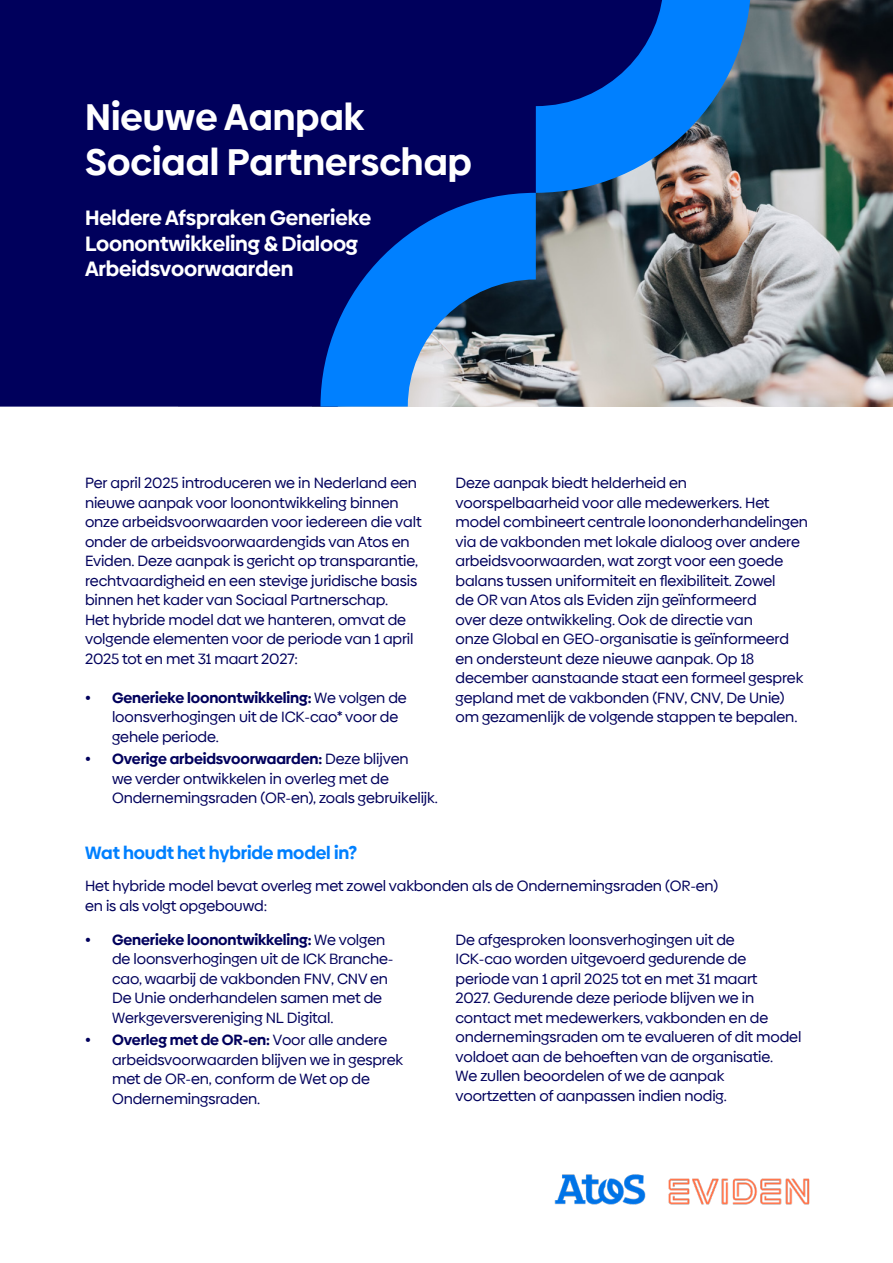
<style>
.page{position:relative;width:893px;height:1263px;background:#fff}
.page>*{position:absolute;margin:0;border:0;box-sizing:border-box;transform-origin:0 0}
.t1{font:700 37.5px "Biennale";color:#fff}
.Introduction{font:700 21px/25.2px "Biennale";letter-spacing:-.01em;color:#fff}
.Subheaders_H2{font:700 18px "Biennale";letter-spacing:-.01em;color:#0080ff}
.t2{font:15px/19.5px "Biennale";letter-spacing:-.01em;color:#00005c}
.s1{font-weight:700}
</style>
<div class="page">
<img style="left:715px;top:0;width:178px;height:407px">
<svg style="left:0;top:0;width:715px;height:407px;background:#181863"></svg>
<svg style="left:320px;top:193px;width:216px;height:214px;background:#2263b8"></svg>
<svg style="left:536px;top:0;width:215px;height:193px;background:#1b5eb7"></svg>
<img style="left:554px;top:1174px;width:256px;height:31px">
<p class="t1" style="left:85px;top:93px;width:281px">Nieuwe Aanpak</p>
<p class="t1" style="left:85px;top:138px;width:388px">Sociaal Partnerschap</p>
<p class="Introduction" style="left:85px;top:205px;width:288px">Heldere Afspraken Generieke<br>Loonontwikkeling &amp; Dialoog<br>Arbeidsvoorwaarden</p>
<p class="t2" style="left:85px;top:473px;width:338px">Per april 2025 introduceren we in Nederland een nieuwe aanpak voor loonontwikkeling binnen onze arbeidsvoorwaarden voor iedereen die valt onder de arbeidsvoorwaardengids van Atos en Eviden. Deze aanpak is gericht op transparantie, rechtvaardigheid en een stevige juridische basis binnen het kader van Sociaal Partnerschap.<br>Het hybride model dat we hanteren, omvat de volgende elementen voor de periode van 1 april 2025 tot en met 31 maart 2027:</p>
<p class="t2" style="left:112px;top:687px;width:296px;text-indent:-27px"><span class="s1">• Generieke loonontwikkeling:</span> We volgen de loonsverhogingen uit de ICK-cao* voor de gehele periode.</p>
<p class="t2" style="left:112px;top:749px;width:327px;text-indent:-27px"><span class="s1">• Overige arbeidsvoorwaarden:</span> Deze blijven<br>we verder ontwikkelen in overleg met de<br>Ondernemingsraden (OR-en), zoals gebruikelijk.</p>
<p class="t2" style="left:455px;top:473px;width:354px">Deze aanpak biedt helderheid en voorspelbaarheid voor alle medewerkers. Het model combineert centrale loononderhandelingen via de vakbonden met lokale dialoog over andere arbeidsvoorwaarden, wat zorgt voor een goede balans tussen uniformiteit en flexibiliteit. Zowel<br>de OR van Atos als Eviden zijn geïnformeerd<br>over deze ontwikkeling. Ook de directie van<br>onze Global en GEO-organisatie is geïnformeerd en ondersteunt deze nieuwe aanpak. Op 18 december aanstaande staat een formeel gesprek gepland met de vakbonden (FNV, CNV, De Unie) om gezamenlijk de volgende stappen te bepalen.</p>
<p class="Subheaders_H2" style="left:85px;top:841px;width:274px">Wat houdt het hybride model in?</p>
<p class="t2" style="left:85px;top:876px;width:635px">Het hybride model bevat overleg met zowel vakbonden als de Ondernemingsraden (OR-en) en is als volgt opgebouwd:</p>
<p class="t2" style="left:112px;top:929px;width:283px;text-indent:-27px"><span class="s1">• Generieke loonontwikkeling:</span> We volgen de loonsverhogingen uit de ICK Branche&shy;cao, waarbij de vakbonden FNV, CNV en De Unie onderhandelen samen met de Werkgeversvereniging NL Digital.</p>
<p class="t2" style="left:112px;top:1030px;width:293px;text-indent:-27px"><span class="s1">• Overleg met de OR-en:</span> Voor alle andere arbeidsvoorwaarden blijven we in gesprek met de OR-en, conform de Wet op de Ondernemingsraden.</p>
<p class="t2" style="left:455px;top:929px;width:347px">De afgesproken loonsverhogingen uit de<br>ICK-cao worden uitgevoerd gedurende de periode van 1 april 2025 tot en met 31 maart<br>2027. Gedurende deze periode blijven we in contact met medewerkers, vakbonden en de ondernemingsraden om te evalueren of dit model voldoet aan de behoeften van de organisatie.<br>We zullen beoordelen of we de aanpak voortzetten of aanpassen indien nodig.</p>
</div>
